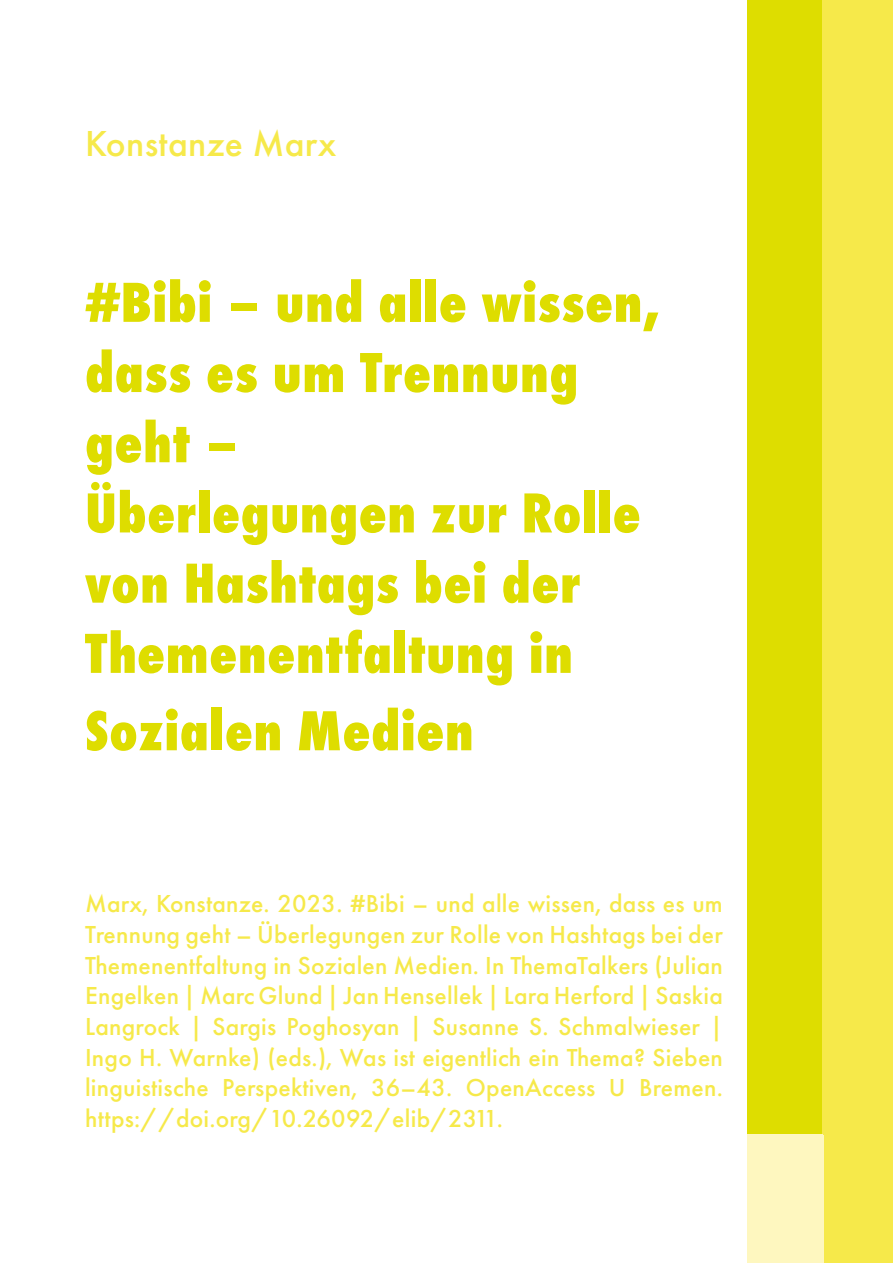
<style>
.page{position:relative;width:893px;height:1263px;background:#fff}
.page>*{position:absolute;margin:0;border:0;box-sizing:border-box;transform-origin:0 0}
.t1{font:800 58.5px/70.2px "Futura PT Cond";letter-spacing:.01em;color:#dedd00}
.t2{font:500 37.5px "Futura PT";letter-spacing:.01em;color:#f6e94a}
.t3{font:500 25.5px/30.6px "Futura PT";letter-spacing:.01em;color:#f6e94a;text-align:justify}
</style>
<div class="page">
<div style="left:747px;top:0;width:146px;height:1263px;background:#dedd00"></div>
<div style="left:823px;top:0;width:70px;height:1263px;background:#f6e94a"></div>
<div style="left:748px;top:1135px;width:76px;height:128px;background:#fef7bf"></div>
<h2 class="t2" style="left:85px;top:121px;width:253px">Konstanze Marx</h2>
<h1 class="t1" style="left:85px;top:267px;width:577px">#Bibi – und alle wissen, dass es um Trennung geht –<br>Überlegungen zur Rolle von Hashtags bei der<br>Themenentfaltung in</h1>
<h1 class="t1" style="left:85px;top:695px;width:390px">Sozialen Medien</h1>
<p class="t3" style="left:85px;top:889px;width:639px">Marx, Konstanze. 2023. #Bibi – und alle wissen, dass es um Trennung geht – Überlegungen zur Rolle von Hashtags bei der Themenentfaltung in Sozialen Medien. In ThemaTalkers (Julian Engelken | Marc Glund | Jan Hensellek | Lara Herford | Saskia Langrock | Sargis Poghosyan | Susanne S. Schmalwieser | Ingo H. Warnke) (eds.), Was ist eigentlich ein Thema? Sieben linguistische Perspektiven, 36–43. OpenAccess U Bremen. https://doi.org/10.26092/elib/2311.</p>
</div>
